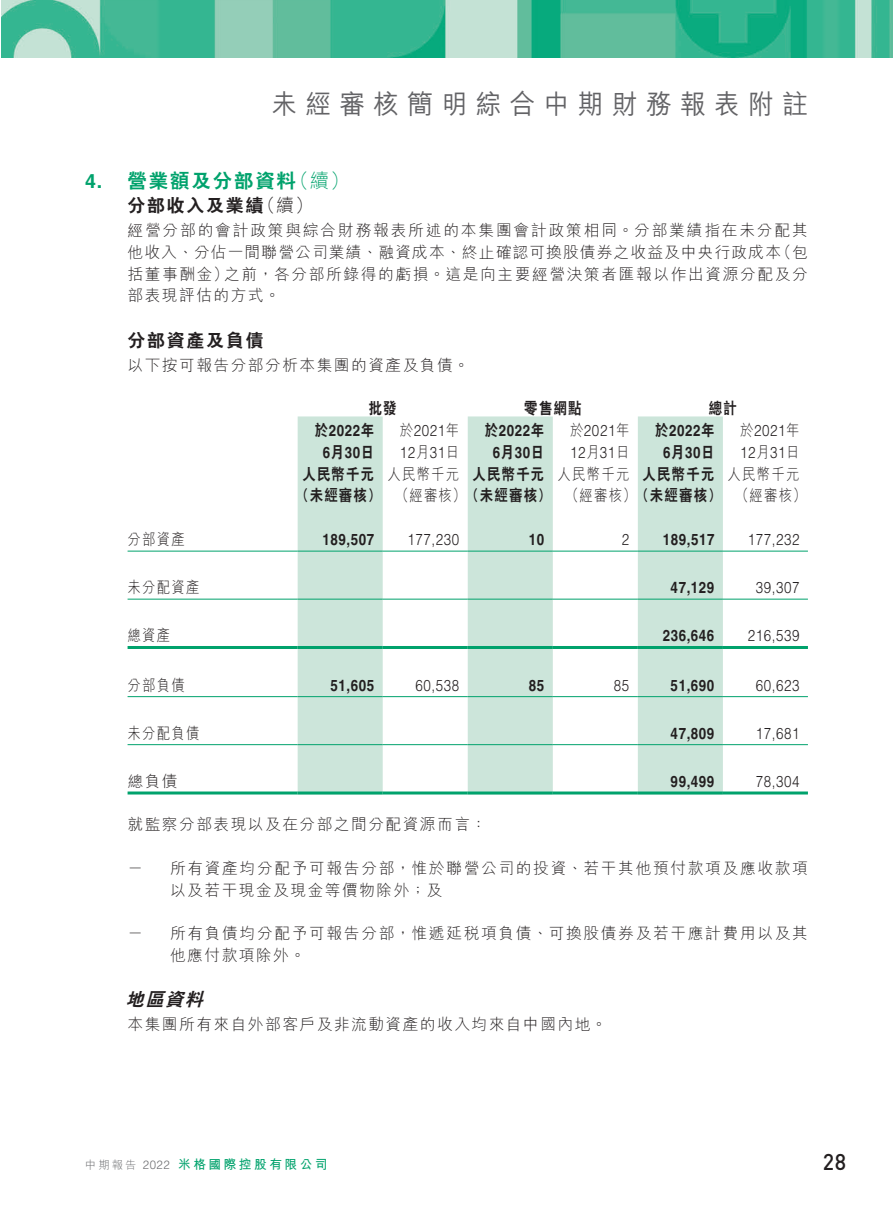
<style>
.page{position:relative;width:893px;height:1212px;background:#fff}
.page>*{position:absolute;margin:0;border:0;box-sizing:border-box;transform-origin:0 0}
.t1{font:500 27px "M Hei HK";letter-spacing:.33em;color:#636366;scale:.95 1}
.t2{font:500 22.5px "DIN Pro";color:#231f20;scale:.95 1}
.t3{font:800 19.5px "C Hei 2 HK";letter-spacing:.09em;color:#00a26c}
.t4{font:300 19.5px "M Hei HK";color:#00a26c}
.t5{font:700 19.5px "Helvetica LT Std";color:#00a26c}
.t6{font:800 18px "C Hei 2 HK";letter-spacing:.09em;color:#231f20}
.t7{font:italic 800 18px "C Hei 2 HK";color:#231f20}
.t8{font:300 18px "M Hei HK";color:#231f20}
.t9{font:300 15.75px/21.8px "M Hei HK";letter-spacing:.09em;color:#231f20}
.t10{font:300 15.75px/21.8px "Helvetica LT Std";letter-spacing:.04em;color:#231f20;scale:.85 1}
.t11{font:700 15.75px/21.8px "Helvetica LT Std";letter-spacing:.04em;color:#231f20;text-align:center;scale:.85 1}
.t12{font:300 15.75px/21.8px "M Hei HK";letter-spacing:.07em;color:#231f20}
.t13{font:800 15.75px/21.8px "C Hei 2 HK";letter-spacing:.09em;color:#231f20;scale:.85 1}
.t14{font:300 15.75px/21.8px "M Hei HK";letter-spacing:.115em;color:#231f20;text-align:right}
.t15{font:300 15.75px "M Hei HK";letter-spacing:.09em;color:#231f20;scale:.85 1}
.t16{font:700 12.75px "M Hei HK";letter-spacing:.19em;color:#00a26c}
.t17{font:300 12px "Helvetica LT Std";color:#6c6d70;scale:.95 1}
.t18{font:300 11.25px "M Hei HK";color:#6c6d70}
.s1{font-family:"C Hei 2 HK";font-weight:800}
.s2{font-family:"M Hei HK"}
.s3{font-family:"M Hei HK";font-weight:300}
</style>
<div class="page">
<img style="left:1px;top:0;width:892px;height:57px">
<svg style="left:298px;top:416px;width:425px;height:375px;fill:#cce5da"></svg>
<hr style="left:128px;top:551px;width:170px;height:1px;background:#00a26c">
<hr style="left:298px;top:551px;width:85px;height:1px;background:#00a26c">
<hr style="left:383px;top:551px;width:85px;height:1px;background:#00a26c">
<hr style="left:468px;top:551px;width:85px;height:1px;background:#00a26c">
<hr style="left:553px;top:551px;width:85px;height:1px;background:#00a26c">
<hr style="left:638px;top:551px;width:85px;height:1px;background:#00a26c">
<hr style="left:723px;top:551px;width:85px;height:1px;background:#00a26c">
<hr style="left:128px;top:599px;width:170px;height:1px;background:#00a26c">
<hr style="left:298px;top:599px;width:85px;height:1px;background:#00a26c">
<hr style="left:383px;top:599px;width:85px;height:1px;background:#00a26c">
<hr style="left:468px;top:599px;width:85px;height:1px;background:#00a26c">
<hr style="left:553px;top:599px;width:85px;height:1px;background:#00a26c">
<hr style="left:638px;top:599px;width:85px;height:1px;background:#00a26c">
<hr style="left:723px;top:599px;width:85px;height:1px;background:#00a26c">
<hr style="left:128px;top:646px;width:170px;height:3px;background:#00a26c">
<hr style="left:298px;top:646px;width:85px;height:3px;background:#00a26c">
<hr style="left:383px;top:646px;width:85px;height:3px;background:#00a26c">
<hr style="left:468px;top:646px;width:85px;height:3px;background:#00a26c">
<hr style="left:553px;top:646px;width:85px;height:3px;background:#00a26c">
<hr style="left:638px;top:646px;width:85px;height:3px;background:#00a26c">
<hr style="left:723px;top:646px;width:85px;height:3px;background:#00a26c">
<hr style="left:128px;top:696px;width:170px;height:1px;background:#00a26c">
<hr style="left:298px;top:696px;width:85px;height:1px;background:#00a26c">
<hr style="left:383px;top:696px;width:85px;height:1px;background:#00a26c">
<hr style="left:468px;top:696px;width:85px;height:1px;background:#00a26c">
<hr style="left:553px;top:696px;width:85px;height:1px;background:#00a26c">
<hr style="left:638px;top:696px;width:85px;height:1px;background:#00a26c">
<hr style="left:723px;top:696px;width:85px;height:1px;background:#00a26c">
<hr style="left:128px;top:744px;width:170px;height:1px;background:#00a26c">
<hr style="left:298px;top:744px;width:85px;height:1px;background:#00a26c">
<hr style="left:383px;top:744px;width:85px;height:1px;background:#00a26c">
<hr style="left:468px;top:744px;width:85px;height:1px;background:#00a26c">
<hr style="left:553px;top:744px;width:85px;height:1px;background:#00a26c">
<hr style="left:638px;top:744px;width:85px;height:1px;background:#00a26c">
<hr style="left:723px;top:744px;width:85px;height:1px;background:#00a26c">
<hr style="left:128px;top:791px;width:170px;height:3px;background:#00a26c">
<hr style="left:298px;top:791px;width:85px;height:3px;background:#00a26c">
<hr style="left:383px;top:791px;width:85px;height:3px;background:#00a26c">
<hr style="left:468px;top:791px;width:85px;height:3px;background:#00a26c">
<hr style="left:553px;top:791px;width:85px;height:3px;background:#00a26c">
<hr style="left:638px;top:791px;width:85px;height:3px;background:#00a26c">
<hr style="left:723px;top:791px;width:85px;height:3px;background:#00a26c">
<p class="t5" style="left:85px;top:169px;width:19px">4.</p>
<h1 class="t1" style="left:271px;top:84px;width:566px">未經審核簡明綜合中期財務報表附註</h1>
<p class="t3" style="left:128px;top:167px;width:170px">營業額及分部資料</p>
<p class="t4" style="left:290px;top:167px;width:62px">（續(</p>
<p class="t8" style="left:257px;top:193px;width:57px">（續(</p>
<p class="t6" style="left:128px;top:193px;width:137px">分部收入及業績</p>
<p class="t14" style="left:128px;top:219px;width:682px">經營分部的會計政策與綜合財務報表所述的本集團會計政策相同。分部業績指在未分配其（包</p>
<p class="t12" style="left:224px;top:241px;width:585px;text-indent:-96px">他收入、分佔一間聯營公司業績、融資成本、終止確認可換股債券之收益及中央行政成本<br>之前，各分部所錄得的虧損。這是向主要經營決策者匯報以作出資源分配及分</p>
<p class="t9" style="left:128px;top:262px;width:154px">括董事酬金）<br>部表現評估的方式。</p>
<p class="t6" style="left:128px;top:328px;width:137px">分部資產及負債</p>
<p class="t9" style="left:128px;top:354px;width:343px">以下按可報告分部分析本集團的資產及負債。</p>
<p class="t15" style="left:128px;top:528px;width:69px">分部資產</p>
<p class="t13" style="left:709px;top:398px;width:34px">總計</p>
<p class="t13" style="left:524px;top:398px;width:69px">零售網點</p>
<p class="t13" style="left:369px;top:398px;width:34px">批發</p>
<p class="t11" style="left:315px;top:419px;width:71px"><span class="s1">於</span>2022<span class="s1">年月</span>6 30<span class="s1">日</span></p>
<p class="t10" style="left:400px;top:420px;width:71px"><span class="s2">於</span>2021<span class="s2">年<br></span>12<span class="s2">月</span>31<span class="s2">日</span></p>
<p class="t11" style="left:485px;top:419px;width:71px"><span class="s1">於</span>2022<span class="s1">年月</span>6 30<span class="s1">日</span></p>
<p class="t10" style="left:570px;top:420px;width:71px"><span class="s2">於</span>2021<span class="s2">年<br></span>12<span class="s2">月</span>31<span class="s2">日</span></p>
<p class="t11" style="left:655px;top:419px;width:71px"><span class="s1">於</span>2022<span class="s1">年月</span>6 30<span class="s1">日</span></p>
<p class="t10" style="left:740px;top:420px;width:71px"><span class="s2">於</span>2021<span class="s2">年<br></span>12<span class="s2">月</span>31<span class="s2">日</span></p>
<p class="t15" style="left:728px;top:463px;width:86px">人民幣千元</p>
<p class="t13" style="left:296px;top:463px;width:602px;text-indent:7px">人民幣千元<br>（未經審核） <span class="s3">（經審核）</span>（未經審核） <span class="s3">（經審核）</span>（未經審核） <span class="s3">（經審核(</span></p>
<p class="t10" style="left:748px;top:528px;width:62px">177,232</p>
<p class="t15" style="left:387px;top:463px;width:86px">人民幣千元</p>
<p class="t13" style="left:472px;top:463px;width:86px">人民幣千元</p>
<p class="t15" style="left:557px;top:463px;width:86px">人民幣千元</p>
<p class="t13" style="left:643px;top:463px;width:86px">人民幣千元</p>
<p class="t11" style="left:322px;top:528px;width:62px">189,507</p>
<p class="t11" style="left:529px;top:528px;width:20px">10</p>
<p class="t11" style="left:663px;top:528px;width:62px">189,517</p>
<p class="t10" style="left:408px;top:528px;width:62px">177,230</p>
<p class="t10" style="left:622px;top:528px;width:10px">2</p>
<p class="t15" style="left:128px;top:576px;width:86px">未分配資產</p>
<p class="t11" style="left:671px;top:576px;width:53px">47,129</p>
<p class="t10" style="left:756px;top:576px;width:53px">39,307</p>
<p class="t15" style="left:128px;top:624px;width:52px">總資產</p>
<p class="t11" style="left:663px;top:624px;width:62px">236,646</p>
<p class="t10" style="left:748px;top:624px;width:62px">216,539</p>
<p class="t15" style="left:128px;top:674px;width:69px">分部負債</p>
<p class="t11" style="left:330px;top:674px;width:53px">51,605</p>
<p class="t10" style="left:415px;top:674px;width:53px">60,538</p>
<p class="t11" style="left:529px;top:674px;width:20px">85</p>
<p class="t10" style="left:614px;top:674px;width:20px">85</p>
<p class="t11" style="left:671px;top:674px;width:53px">51,690</p>
<p class="t10" style="left:756px;top:674px;width:53px">60,623</p>
<p class="t15" style="left:128px;top:722px;width:86px">未分配負債</p>
<p class="t11" style="left:671px;top:722px;width:53px">47,809</p>
<p class="t10" style="left:756px;top:722px;width:53px">17,681</p>
<p class="t9" style="left:128px;top:769px;width:52px">總負債</p>
<p class="t9" style="left:128px;top:813px;width:360px">就監察分部表現以及在分部之間分配資源而言：</p>
<p class="t9" style="left:170px;top:856px;width:639px">所有資產均分配予可報告分部，惟於聯營公司的投資、若干其他預付款項及應收款項</p>
<p class="t11" style="left:671px;top:770px;width:53px">99,499</p>
<p class="t10" style="left:756px;top:770px;width:53px">78,304</p>
<p class="t9" style="left:128px;top:856px;width:17px">－</p>
<p class="t9" style="left:128px;top:922px;width:17px">－</p>
<p class="t9" style="left:170px;top:878px;width:274px">以及若干現金及現金等價物除外；及</p>
<p class="t9" style="left:170px;top:922px;width:639px">所有負債均分配予可報告分部，惟遞延稅項負債、可換股債券及若干應計費用以及其</p>
<p class="t9" style="left:170px;top:943px;width:137px">他應付款項除外。</p>
<p class="t7" style="left:126px;top:988px;width:85px">地區資料</p>
<p class="t9" style="left:128px;top:1013px;width:481px">本集團所有來自外部客戶及非流動資產的收入均來自中國內地。</p>
<p class="t18" style="left:85px;top:1157px;width:53px">中期報告</p>
<p class="t17" style="left:143px;top:1157px;width:30px">2022</p>
<p class="t16" style="left:178px;top:1155px;width:151px">米格國際控股有限公司</p>
<h2 class="t2" style="left:823px;top:1146px;width:26px">28</h2>
</div>
